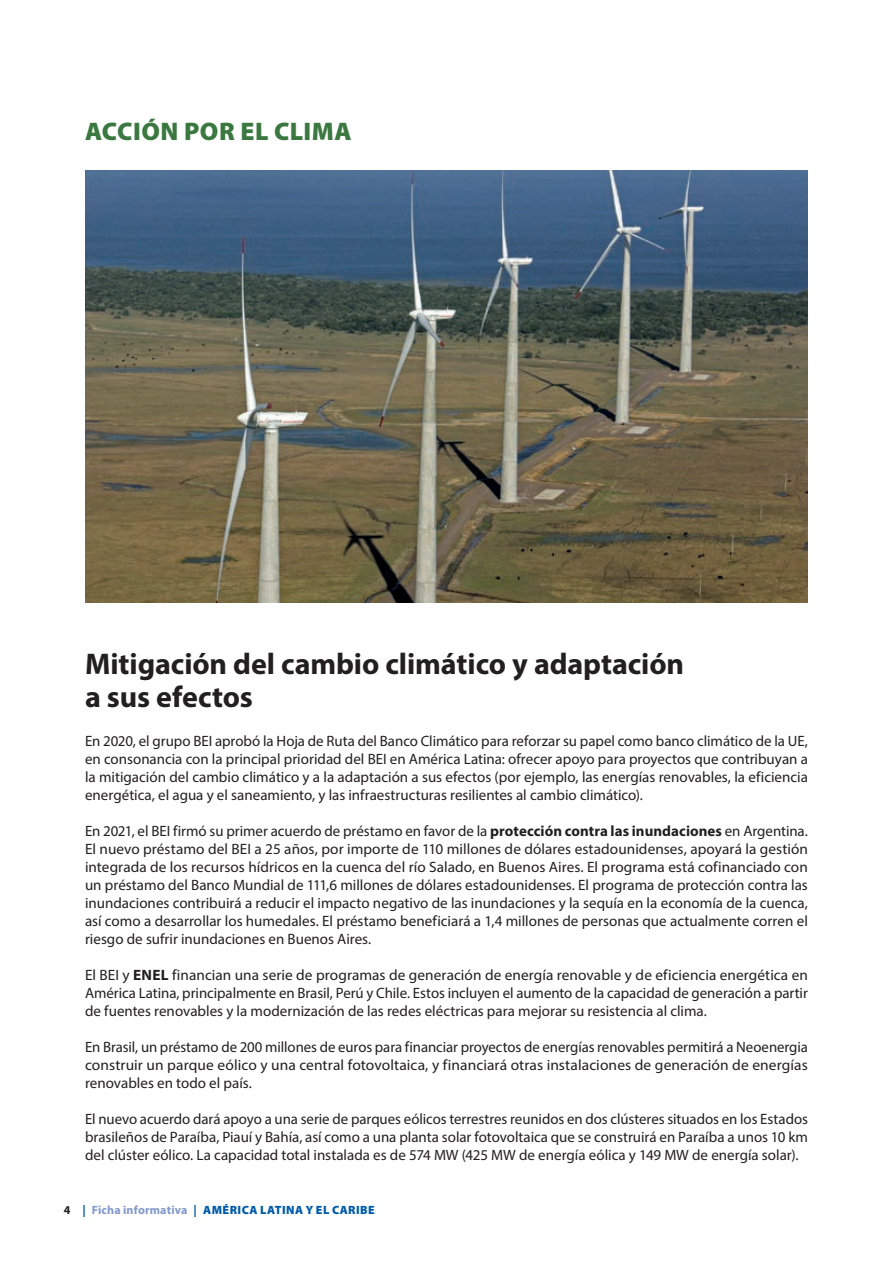
<style>
.page{position:relative;width:893px;height:1263px;background:#fff}
.page>*{position:absolute;margin:0;border:0;box-sizing:border-box;transform-origin:0 0}
._01_TITRE_PROJET{font:700 30px/33px "Myriad Pro";letter-spacing:-.005em;color:#231f20}
._02_PETIT_TITRE_PAYS{font:900 25.5px "Myriad Pro";letter-spacing:.02em;color:#3a7840}
._01_TEXTE_COURANT{font:15px/18px "Myriad Pro";color:#231f20;text-align:justify}
.t1{font:900 12px "Myriad Pro";letter-spacing:.04em;color:#015bab}
.s1{font-weight:700}
.s2{font-weight:700;color:#231f20}
.s3{font-weight:700;color:#8198cd}
</style>
<div class="page">
<img style="left:85px;top:170px;width:723px;height:432px">
<p class="_02_PETIT_TITRE_PAYS" style="left:85px;top:114px;width:268px">ACCIÓN POR EL CLIMA</p>
<p class="_01_TITRE_PROJET" style="left:85px;top:646px;width:601px">Mitigación del cambio climático y adaptación a sus efectos</p>
<p class="_01_TEXTE_COURANT" style="left:85px;top:732px;width:724px">En 2020, el grupo BEI aprobó la Hoja de Ruta del Banco Climático para reforzar su papel como banco climático de la UE, en consonancia con la principal prioridad del BEI en América Latina: ofrecer apoyo para proyectos que contribuyan a la mitigación del cambio climático y a la adaptación a sus efectos (por ejemplo, las energías renovables, la eficiencia energética, el agua y el saneamiento, y las infraestructuras resilientes al cambio climático).</p>
<p class="_01_TEXTE_COURANT" style="left:85px;top:822px;width:724px">En 2021, el BEI firmó su primer acuerdo de préstamo en favor de la <span class="s1">protección contra las inundaciones</span> en Argentina.<br>El nuevo préstamo del BEI a 25 años, por importe de 110 millones de dólares estadounidenses, apoyará la gestión integrada de los recursos hídricos en la cuenca del río Salado, en Buenos Aires. El programa está cofinanciado con un préstamo del Banco Mundial de 111,6 millones de dólares estadounidenses. El programa de protección contra las inundaciones contribuirá a reducir el impacto negativo de las inundaciones y la sequía en la economía de la cuenca, así como a desarrollar los humedales. El préstamo beneficiará a 1,4 millones de personas que actualmente corren el riesgo de sufrir inundaciones en Buenos Aires.</p>
<p class="_01_TEXTE_COURANT" style="left:85px;top:966px;width:724px">El BEI y <span class="s1">ENEL</span> financian una serie de programas de generación de energía renovable y de eficiencia energética en América Latina, principalmente en Brasil, Perú y Chile. Estos incluyen el aumento de la capacidad de generación a partir de fuentes renovables y la modernización de las redes eléctricas para mejorar su resistencia al clima.</p>
<p class="_01_TEXTE_COURANT" style="left:85px;top:1038px;width:724px">En Brasil, un préstamo de 200 millones de euros para financiar proyectos de energías renovables permitirá a Neoenergia construir un parque eólico y una central fotovoltaica, y financiará otras instalaciones de generación de energías renovables en todo el país.</p>
<p class="_01_TEXTE_COURANT" style="left:85px;top:1110px;width:724px">El nuevo acuerdo dará apoyo a una serie de parques eólicos terrestres reunidos en dos clústeres situados en los Estados brasileños de Paraíba, Piauí y Bahía, así como a una planta solar fotovoltaica que se construirá en Paraíba a unos 10 km del clúster eólico. La capacidad total instalada es de 574 MW (425 MW de energía eólica y 149 MW de energía solar).</p>
<p class="t1" style="left:64px;top:1201px;width:313px"><span class="s2">4</span> <span class="s1">|</span> <span class="s3">Ficha informativa</span> <span class="s1">|</span> AMÉRICA LATINA Y EL CARIBE</p>
</div>
